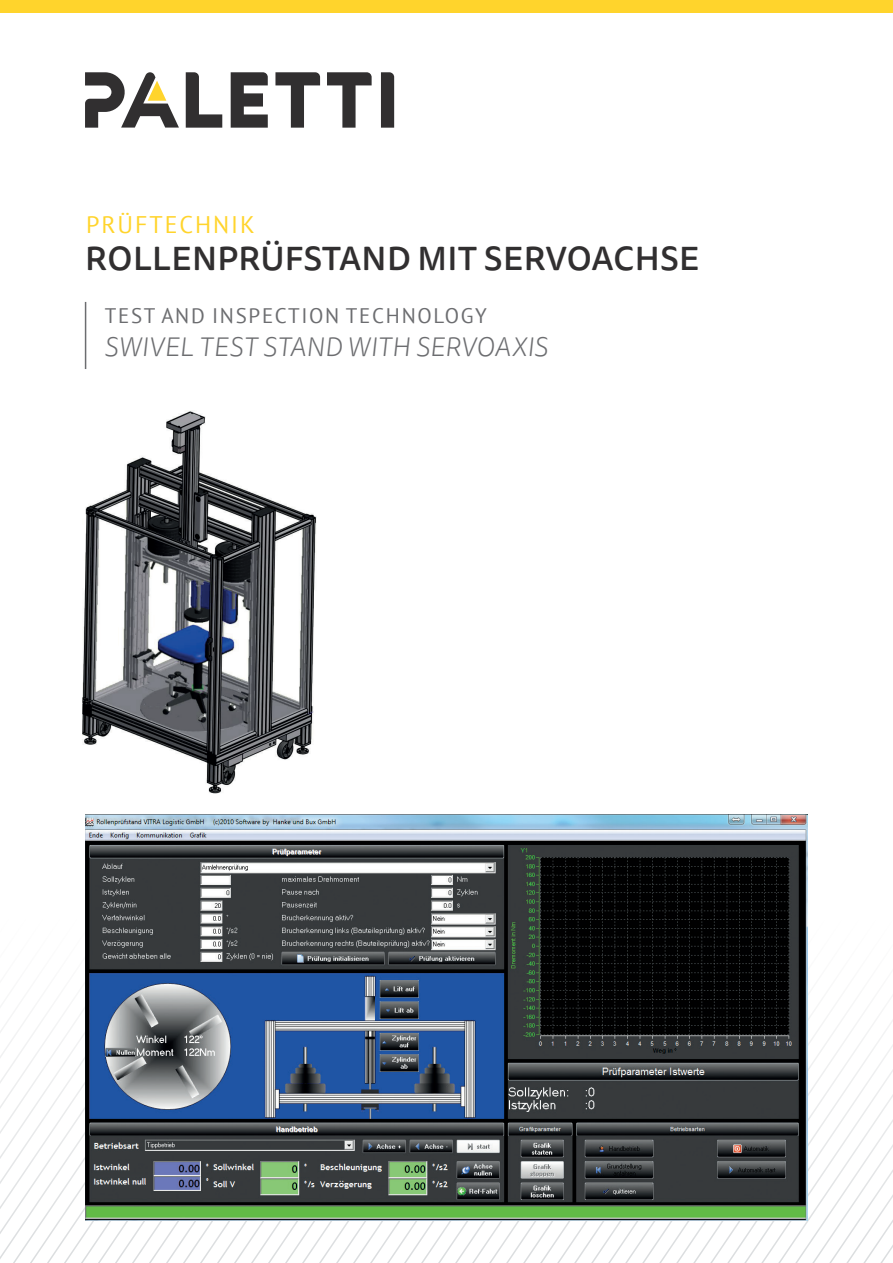
<style>
.page{position:relative;width:893px;height:1263px;background:#fff}
.page>*{position:absolute;margin:0;border:0;box-sizing:border-box;transform-origin:0 0}
.t1{font:500 33px "Tisa Sans Pro";letter-spacing:.01em;color:#312f30}
.t2{font:italic 300 27px "Tisa Sans Pro";letter-spacing:.01em;color:#6c6d70}
.t3{font:24px "PT Sans";letter-spacing:.08em;color:#ffd42c}
.t4{font:21px "PT Sans";letter-spacing:.08em;color:#6c6d70}
</style>
<div class="page">
<svg style="left:783px;top:1014px;width:110px;height:249px"></svg>
<svg style="left:119px;top:1220px;width:664px;height:43px"></svg>
<svg style="left:0;top:1015px;width:119px;height:248px"></svg>
<svg style="left:186px;top:72px;width:36px;height:56px"></svg>
<svg style="left:231px;top:72px;width:37px;height:56px"></svg>
<svg style="left:275px;top:72px;width:45px;height:56px"></svg>
<svg style="left:327px;top:72px;width:45px;height:56px"></svg>
<svg style="left:381px;top:72px;width:13px;height:56px"></svg>
<svg style="left:85px;top:72px;width:94px;height:56px"></svg>
<div style="left:0;top:0;width:893px;height:13px;background:#ffd42c"></div>
<hr style="left:85px;top:302px;width:1px;height:67px;background:#6c6d70">
<img style="left:85px;top:814px;width:723px;height:406px">
<img style="left:82px;top:411px;width:235px;height:382px">
<p class="t3" style="left:86px;top:209px;width:170px">PRÜFTECHNIK</p>
<p class="t1" style="left:85px;top:236px;width:616px">ROLLENPRÜFSTAND MIT SERVOACHSE</p>
<p class="t4" style="left:105px;top:302px;width:384px">TEST AND INSPECTION TECHNOLOGY</p>
<p class="t2" style="left:104px;top:329px;width:445px">SWIVEL TEST STAND WITH SERVOAXIS</p>
</div>
